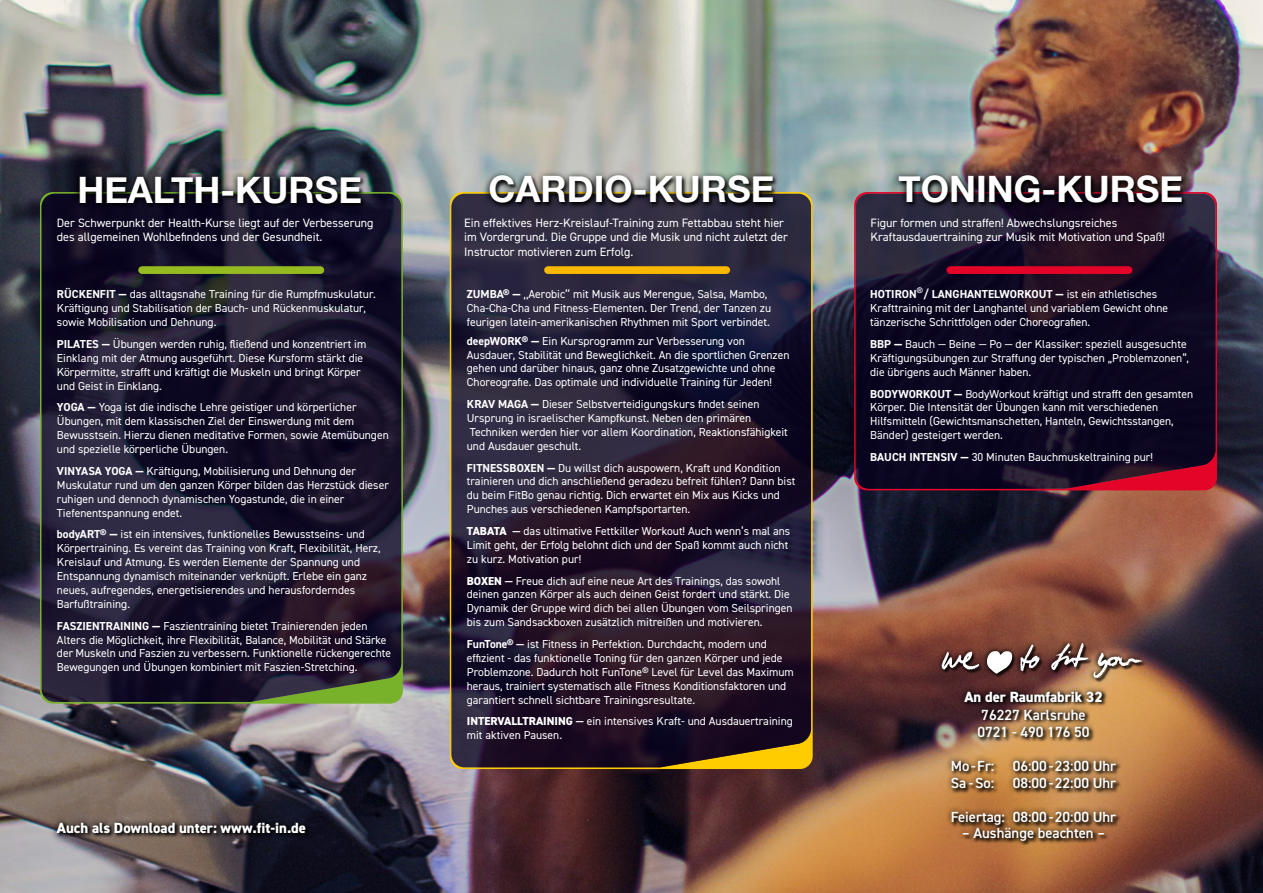
<style>
.page{position:relative;width:1263px;height:893px;background:#fff}
.page>*{position:absolute;margin:0;border:0;box-sizing:border-box;transform-origin:0 0}
.t1{font:700 36.45px "Helvetica Neue";color:#fff}
.t2{font:800 14.85px "DIN2014";color:#fff}
.t3{font:600 14.85px/17.7px "DIN2014";color:#fff}
.t4{font:600 14.7px "DIN2014";color:#fff}
.t5{font:12.15px/14.5px "DIN2014";color:#fff}
.t6{font:11.55px/14px "DIN2014";color:#fff}
.s1{font-weight:700}
.s2{font-weight:800}
.s3{font-weight:600}
</style>
<div class="page">
<img style="left:0;top:0;width:1263px;height:893px">
<svg style="left:42px;top:194px;width:359px;height:508px;background:#1c172d"></svg>
<svg style="left:451px;top:194px;width:360px;height:573px;background:#261b2f"></svg>
<svg style="left:856px;top:194px;width:359px;height:295px;background:#160b24"></svg>
<svg style="left:945px;top:685px;width:177px;height:162px;background:#92653c"></svg>
<img style="left:937px;top:637px;width:209px;height:47px">
<svg style="left:51px;top:816px;width:261px;height:23px;background:#3d3534"></svg>
<div style="left:142px;top:266px;width:178px;height:8px;background:#95bb20"></div>
<div style="left:548px;top:266px;width:178px;height:8px;background:#fbb800"></div>
<div style="left:950px;top:266px;width:178px;height:8px;background:#e40428"></div>
<svg style="left:72px;top:169px;width:296px;height:41px;background:#1b1c23"></svg>
<svg style="left:483px;top:169px;width:297px;height:41px;background:#4a4b4b"></svg>
<svg style="left:892px;top:169px;width:297px;height:41px;background:#2a1e25"></svg>
<h1 class="t1" style="left:77px;top:161px;width:286px">HEALTH-KURSE</h1>
<h1 class="t1" style="left:489px;top:161px;width:287px">CARDIO-KURSE</h1>
<h1 class="t1" style="left:899px;top:161px;width:286px">TONING-KURSE</h1>
<p class="t5" style="left:57px;top:215px;width:318px">Der Schwerpunkt der Health-Kurse liegt auf der Verbesserung des allgemeinen Wohlbefindens und der Gesundheit.</p>
<p class="t5" style="left:464px;top:215px;width:325px">Ein effektives Herz-Kreislauf-Training zum Fettabbau steht hier im Vordergrund. Die Gruppe und die Musik und nicht zuletzt der<br>Instructor motivieren zum Erfolg.</p>
<p class="t6" style="left:57px;top:287px;width:320px"><span class="s1">RÜCKENFIT —</span> das alltagsnahe Training für die Rumpfmuskulatur.<br>Kräftigung und Stabilisation der Bauch- und Rückenmuskulatur, sowie Mobilisation und Dehnung.</p>
<p class="t6" style="left:57px;top:337px;width:311px"><span class="s1">PILATES —</span> Übungen werden ruhig, fließend und konzentriert im Einklang mit der Atmung ausgeführt. Diese Kursform stärkt die Körpermitte, strafft und kräftigt die Muskeln und bringt Körper und Geist in Einklang.</p>
<p class="t6" style="left:57px;top:400px;width:333px"><span class="s1">YOGA —</span> Yoga ist die indische Lehre geistiger und körperlicher Übungen, mit dem klassischen Ziel der Einswerdung mit dem Bewusstsein. Hierzu dienen meditative Formen, sowie Atemübungen und spezielle körperliche Übungen.</p>
<p class="t6" style="left:57px;top:464px;width:333px"><span class="s1">VINYASA YOGA —</span> Kräftigung, Mobilisierung und Dehnung der Muskulatur rund um den ganzen Körper bilden das Herzstück dieser ruhigen und dennoch dynamischen Yogastunde, die in einer Tiefenentspannung endet.</p>
<p class="t6" style="left:57px;top:527px;width:325px"><span class="s1">bodyART® —</span> ist ein intensives, funktionelles Bewusstseins- und Körpertraining. Es vereint das Training von Kraft, Flexibilität, Herz, Kreislauf und Atmung. Es werden Elemente der Spannung und Entspannung dynamisch miteinander verknüpft. Erlebe ein ganz neues, aufregendes, energetisierendes und herausforderndes Barfußtraining.</p>
<p class="t6" style="left:57px;top:618px;width:336px"><span class="s1">FASZIENTRAINING —</span> Faszientraining bietet Trainierenden jeden Alters die Möglichkeit, ihre Flexibilität, Balance, Mobilität und Stärke der Muskeln und Faszien zu verbessern. Funktionelle rückengerechte Bewegungen und Übungen kombiniert mit Faszien-Stretching.</p>
<p class="t2" style="left:57px;top:818px;width:251px">Auch als Download unter: www.fit-in.de</p>
<p class="t6" style="left:467px;top:287px;width:306px"><span class="s1">ZUMBA® —</span> ‚‚Aerobic‘‘ mit Musik aus Merengue, Salsa, Mambo,<br>Cha-Cha-Cha und Fitness-Elementen. Der Trend, der Tanzen zu feurigen latein-amerikanischen Rhythmen mit Sport verbindet.</p>
<p class="t6" style="left:467px;top:333px;width:324px"><span class="s1">deepWORK® —</span> Ein Kursprogramm zur Verbesserung von Ausdauer, Stabilität und Beweglichkeit. An die sportlichen Grenzen gehen und darüber hinaus, ganz ohne Zusatzgewichte und ohne Choreografie. Das optimale und individuelle Training für Jeden!</p>
<p class="t6" style="left:467px;top:397px;width:322px"><span class="s1">KRAV MAGA —</span> Dieser Selbstverteidigungskurs findet seinen Ursprung in israelischer Kampfkunst. Neben den primären Techniken werden hier vor allem Koordination, Reaktionsfähigkeit und Ausdauer geschult.</p>
<p class="t6" style="left:467px;top:460px;width:330px"><span class="s1">FITNESSBOXEN —</span> Du willst dich auspowern, Kraft und Kondition trainieren und dich anschließend geradezu befreit fühlen? Dann bist du beim FitBo genau richtig. Dich erwartet ein Mix aus Kicks und Punches aus verschiedenen Kampfsportarten.</p>
<p class="t6" style="left:467px;top:524px;width:325px"><span class="s2">TABATA</span> <span class="s3">—</span> das ultimative Fettkiller Workout! Auch wenn‘s mal ans<br>Limit geht, der Erfolg belohnt dich und der Spaß kommt auch nicht zu kurz. Motivation pur!</p>
<p class="t6" style="left:467px;top:573px;width:327px"><span class="s2">BOXEN</span> <span class="s3">—</span> Freue dich auf eine neue Art des Trainings, das sowohl deinen ganzen Körper als auch deinen Geist fordert und stärkt. Die Dynamik der Gruppe wird dich bei allen Übungen vom Seilspringen bis zum Sandsackboxen zusätzlich mitreißen und motivieren.</p>
<p class="t6" style="left:467px;top:637px;width:329px"><span class="s1">FunTone®</span> <span class="s3">—</span> ist Fitness in Perfektion. Durchdacht, modern und effizient - das funktionelle Toning für den ganzen Körper und jede Problemzone. Dadurch holt FunTone® Level für Level das Maximum heraus, trainiert systematisch alle Fitness Konditionsfaktoren und garantiert schnell sichtbare Trainingsresultate.</p>
<p class="t6" style="left:467px;top:714px;width:327px"><span class="s2">INTERVALLTRAINING</span> <span class="s3">—</span> ein intensives Kraft- und Ausdauertraining mit aktiven Pausen.</p>
<p class="t5" style="left:870px;top:215px;width:296px">Figur formen und straffen! Abwechslungsreiches<br>Kraftausdauertraining zur Musik mit Motivation und Spaß!</p>
<p class="t6" style="left:870px;top:287px;width:299px"><span class="s1">HOTIRON</span>®<span class="s1">/ LANGHANTELWORKOUT —</span> ist ein athletisches<br>Krafttraining mit der Langhantel und variablem Gewicht ohne tänzerische Schrittfolgen oder Choreografien.</p>
<p class="t6" style="left:870px;top:337px;width:320px"><span class="s1">BBP —</span> Bauch — Beine — Po — der Klassiker: speziell ausgesuchte<br>Kräftigungsübungen zur Straffung der typischen „Problemzonen“, die übrigens auch Männer haben.</p>
<p class="t6" style="left:870px;top:386px;width:324px"><span class="s1">BODYWORKOUT —</span> BodyWorkout kräftigt und strafft den gesamten Körper. Die Intensität der Übungen kann mit verschiedenen Hilfsmitteln (Gewichtsmanschetten, Hanteln, Gewichtsstangen, Bänder) gesteigert werden.</p>
<p class="t6" style="left:870px;top:450px;width:284px"><span class="s1">BAUCH INTENSIV —</span> 30 Minuten Bauchmuskeltraining pur!</p>
<p class="t2" style="left:964px;top:687px;width:140px">An der Raumfabrik 32</p>
<p class="t3" style="left:977px;top:705px;width:114px">76227 Karlsruhe<br>0721 - 490 176 50</p>
<p class="t4" style="left:951px;top:756px;width:45px">Mo-Fr:</p>
<p class="t4" style="left:1013px;top:756px;width:105px">06:00-23:00 Uhr</p>
<p class="t4" style="left:951px;top:774px;width:45px">Sa -So:</p>
<p class="t4" style="left:1013px;top:774px;width:105px">08:00-22:00 Uhr</p>
<p class="t4" style="left:951px;top:807px;width:167px">Feiertag: 08:00-20:00 Uhr</p>
<p class="t4" style="left:962px;top:823px;width:144px">– Aushänge beachten –</p>
</div>
